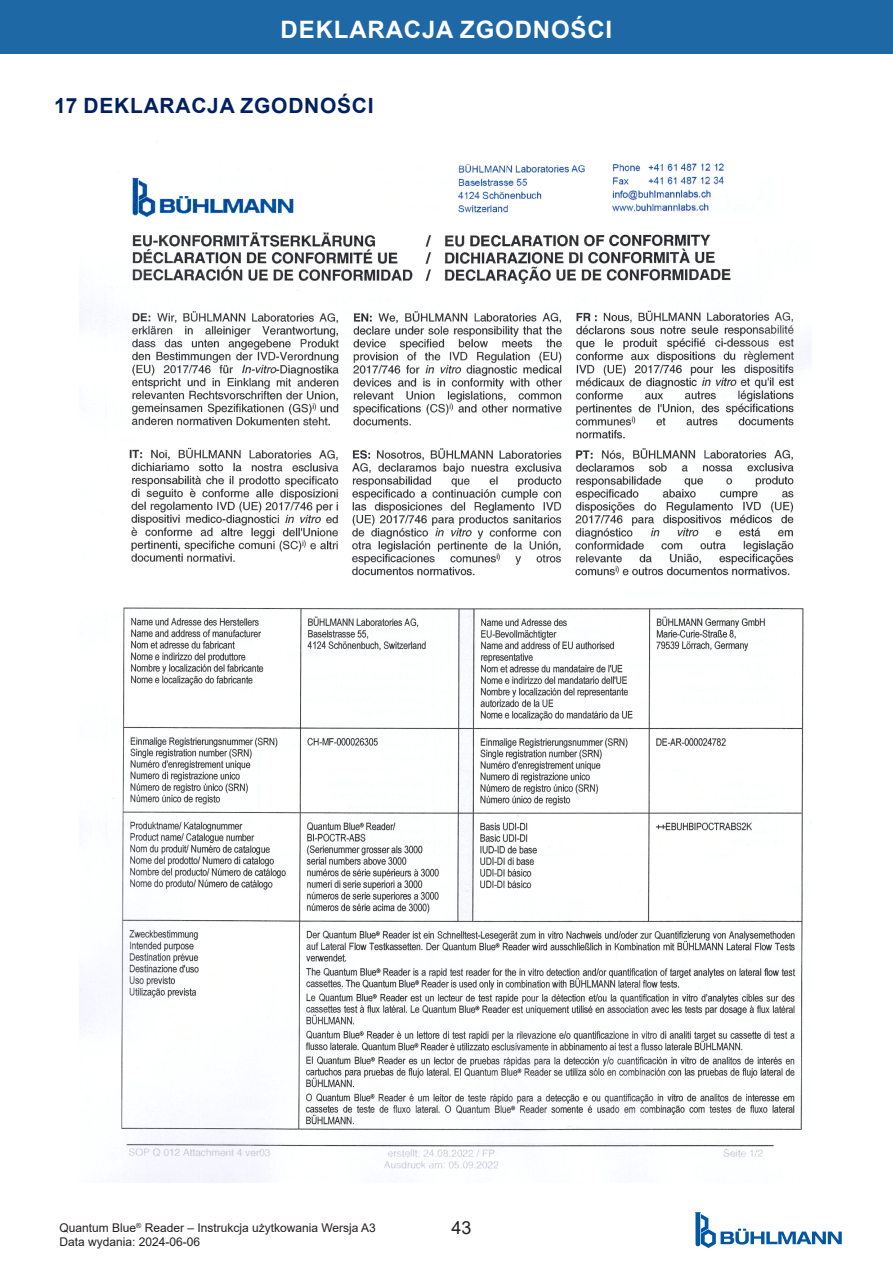
<style>
.page{position:relative;width:893px;height:1263px;background:#fff}
.page>*{position:absolute;margin:0;border:0;box-sizing:border-box;transform-origin:0 0}
.t1{font:700 24px "Arial";letter-spacing:.035em;color:#fff}
.t2{font:700 21px "Arial";letter-spacing:.035em;color:#002060}
.t3{font:18px "Arial";color:#231f20}
.t4{font:12px "Arial";color:#231f20}
</style>
<div class="page">
<div style="left:0;top:0;width:893px;height:53px;background:#1e68a6"></div>
<svg style="left:695px;top:1212px;width:147px;height:36px"></svg>
<img style="left:79px;top:162px;width:733px;height:1021px">
<h1 class="t1" style="left:281px;top:12px;width:333px">DEKLARACJA ZGODNOŚCI</h1>
<h2 class="t2" style="left:54px;top:91px;width:321px">17 DEKLARACJA ZGODNOŚCI</h2>
<p class="t4" style="left:60px;top:1219px;width:318px">Quantum Blue<sup>®</sup> Reader – Instrukcja użytkowania Wersja A3</p>
<h3 class="t3" style="left:451px;top:1215px;width:22px">43</h3>
<p class="t4" style="left:60px;top:1234px;width:142px">Data wydania: 2024-06-06</p>
</div>
